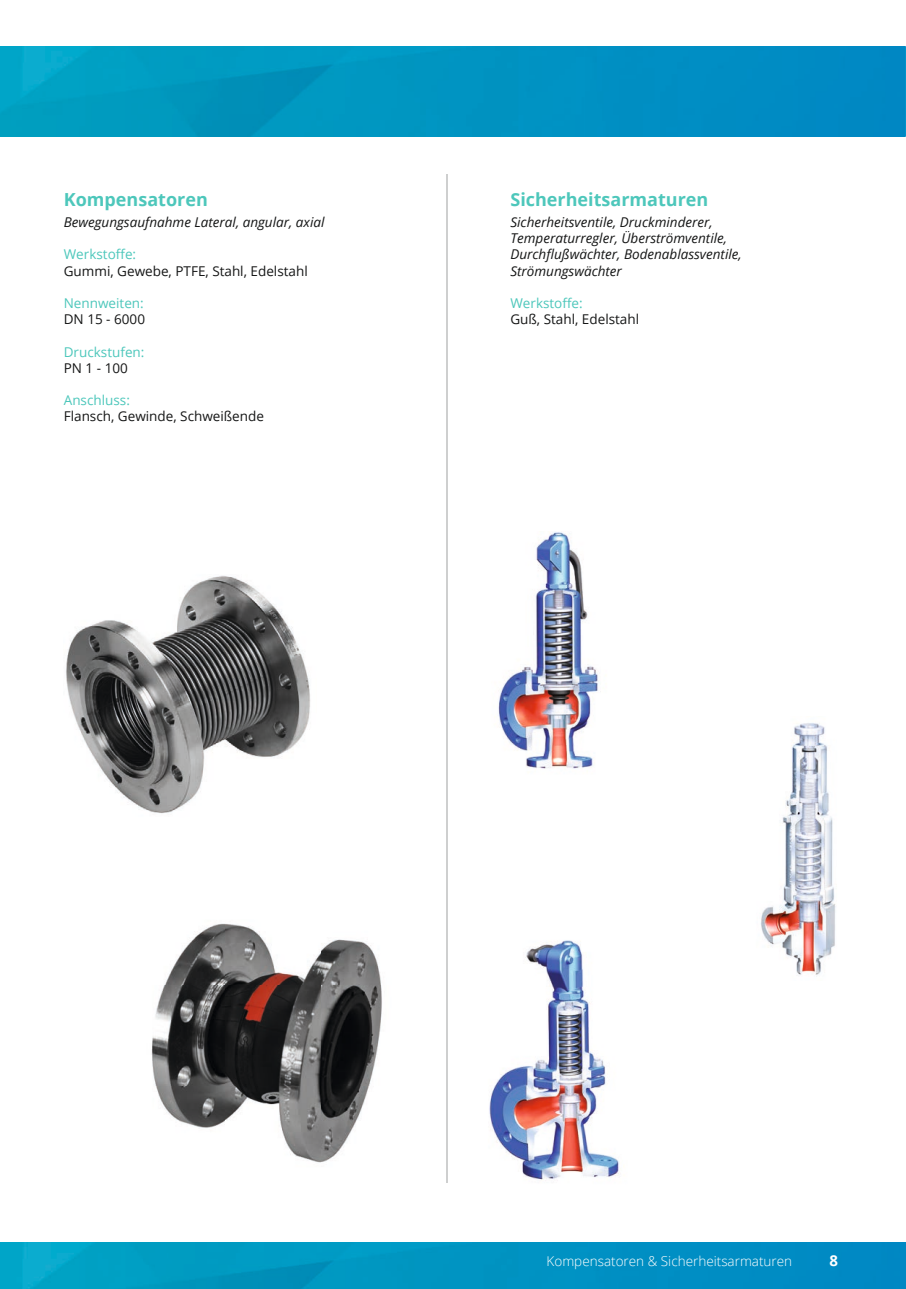
<style>
.page{position:relative;width:906px;height:1289px;background:#fff}
.page>*{position:absolute;margin:0;border:0;box-sizing:border-box;transform-origin:0 0}
.t1{font:700 18px "Open Sans";color:#4dc7bb}
.t2{font:700 15px "Open Sans";color:#fff}
.t3{font:italic 13.5px/16.2px "Open Sans";color:#151616}
.t4{font:13.5px "Open Sans";color:#151616}
.t5{font:13.5px "Open Sans";color:#4dc7bb}
.t6{font:300 13.5px "Open Sans";color:#fff}
</style>
<div class="page">
<img style="left:904px;top:46px;width:2px;height:91px">
<img style="left:0;top:46px;width:904px;height:91px">
<img style="left:0;top:1242px;width:906px;height:46px">
<img style="left:498px;top:532px;width:100px;height:237px">
<img style="left:760px;top:723px;width:76px;height:252px">
<img style="left:489px;top:940px;width:131px;height:240px">
<hr style="left:446px;top:174px;width:1px;height:1008px;background:#cecfcf">
<img style="left:66px;top:575px;width:244px;height:239px">
<img style="left:151px;top:923px;width:231px;height:240px">
<h1 class="t1" style="left:64px;top:187px;width:146px">Kompensatoren</h1>
<p class="t3" style="left:64px;top:213px;width:262px">Bewegungsaufnahme Lateral, angular, axial</p>
<p class="t5" style="left:64px;top:245px;width:74px">Werkstoffe:</p>
<p class="t4" style="left:64px;top:261px;width:245px">Gummi, Gewebe, PTFE, Stahl, Edelstahl</p>
<p class="t5" style="left:64px;top:294px;width:82px">Nennweiten:</p>
<p class="t4" style="left:64px;top:310px;width:83px">DN 15 - 6000</p>
<p class="t5" style="left:64px;top:342px;width:82px">Druckstufen:</p>
<p class="t4" style="left:64px;top:358px;width:66px">PN 1 - 100</p>
<p class="t5" style="left:64px;top:391px;width:68px">Anschluss:</p>
<p class="t4" style="left:64px;top:407px;width:202px">Flansch, Gewinde, Schweißende</p>
<h1 class="t1" style="left:510px;top:187px;width:199px">Sicherheitsarmaturen</h1>
<p class="t3" style="left:510px;top:213px;width:233px">Sicherheitsventile, Druckminderer, Temperaturregler, Überströmventile, Durchflußwächter, Bodenablassventile, Strömungswächter</p>
<p class="t5" style="left:510px;top:294px;width:74px">Werkstoffe:</p>
<p class="t4" style="left:510px;top:310px;width:130px">Guß, Stahl, Edelstahl</p>
<p class="t6" style="left:546px;top:1251px;width:247px">Kompensatoren &amp; Sicherheitsarmaturen</p>
<p class="t2" style="left:829px;top:1249px;width:10px">8</p>
</div>
